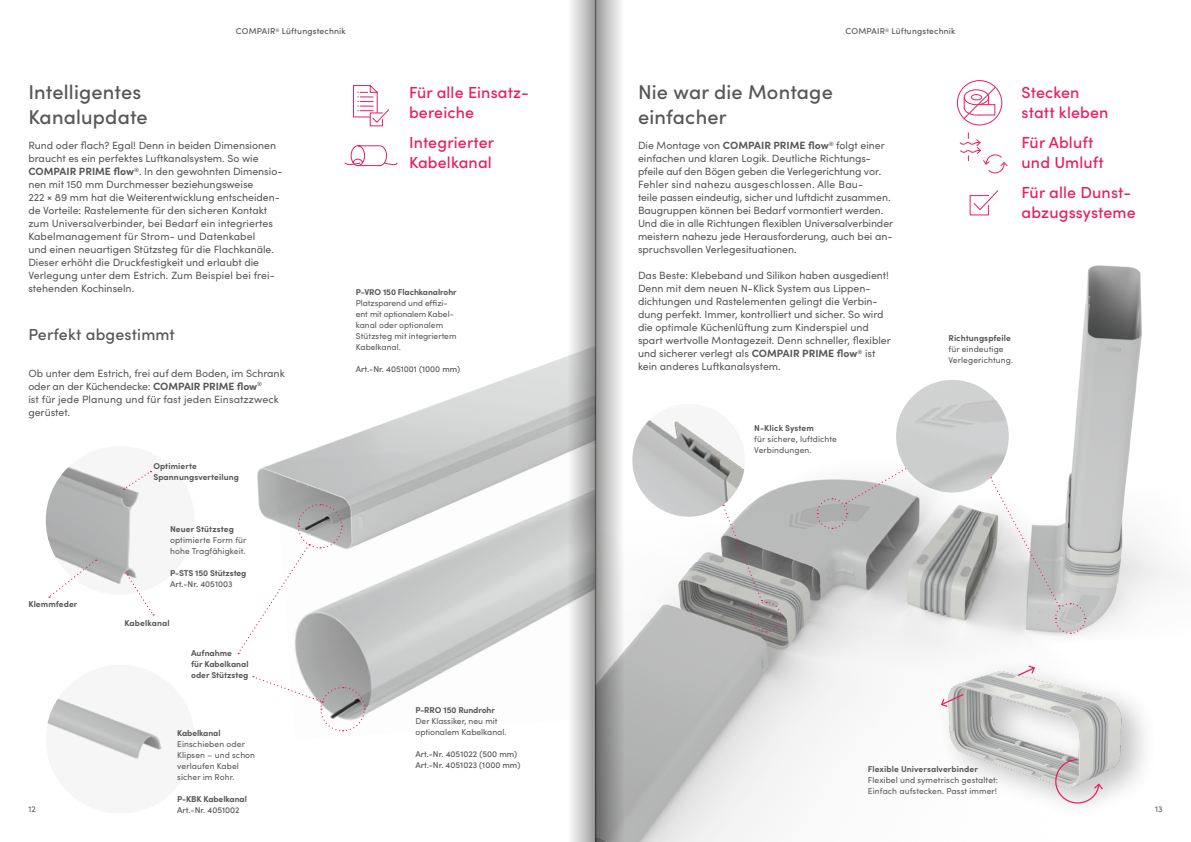
<style>
.page{position:relative;width:1191px;height:842px;background:#fff}
.page>*{position:absolute;margin:0;border:0;box-sizing:border-box;transform-origin:0 0}
.t1{font:500 20px/25px "Sofia Pro";letter-spacing:.01em;color:#575756}
.t2{font:500 16px/20px "Sofia Pro";letter-spacing:.01em;color:#e71f64}
.t3{font:500 16px "Sofia Pro";letter-spacing:.01em;color:#575756}
.t4{font:10.5px/13px "Sofia Pro";color:#575756}
.t5{font:8.5px/11px "Sofia Pro";letter-spacing:.01em;color:#575756}
.t6{font:700 8.5px/11px "Sofia Pro";color:#575756}
.t7{font:500 8.5px/11px "Sofia Pro";color:#575756}
.t8{font:500 8.5px "Sofia Pro";letter-spacing:.02em;color:#575756}
.s1{font-weight:700}
</style>
<div class="page">
<img style="left:624px;top:265px;width:548px;height:577px">
<img style="left:46px;top:467px;width:107px;height:117px">
<img style="left:47px;top:698px;width:115px;height:61px">
<img style="left:257px;top:356px;width:310px;height:147px">
<img style="left:275px;top:440px;width:292px;height:275px">
<svg style="left:127px;top:574px;width:27px;height:41px"></svg>
<svg style="left:49px;top:560px;width:48px;height:38px"></svg>
<svg style="left:124px;top:471px;width:27px;height:19px"></svg>
<svg style="left:816px;top:467px;width:92px;height:63px"></svg>
<img style="left:632px;top:404px;width:113px;height:113px">
<svg style="left:722px;top:505px;width:60px;height:128px;background:#a2a0a0"></svg>
<svg style="left:989px;top:477px;width:97px;height:157px"></svg>
<div style="left:937px;top:657px;width:221px;height:163px;background:#fefefe"></div>
<img style="left:928px;top:666px;width:210px;height:176px">
<svg style="left:940px;top:693px;width:25px;height:15px"></svg>
<svg style="left:1054px;top:758px;width:50px;height:46px;background:#cec3c6"></svg>
<svg style="left:959px;top:132px;width:49px;height:42px"></svg>
<svg style="left:969px;top:190px;width:30px;height:26px"></svg>
<svg style="left:238px;top:503px;width:105px;height:151px"></svg>
<svg style="left:253px;top:676px;width:112px;height:56px"></svg>
<img style="left:896px;top:380px;width:112px;height:113px;border-radius:56px">
<div style="left:957px;top:80px;width:45px;height:45px;border:1px solid #e71f64;border-radius:50%"></div>
<svg style="left:962px;top:80px;width:34px;height:40px"></svg>
<svg style="left:344px;top:145px;width:54px;height:22px"></svg>
<svg style="left:353px;top:85px;width:37px;height:42px"></svg>
<svg style="left:567px;top:0;width:28px;height:842px"></svg>
<svg style="left:595px;top:0;width:29px;height:842px;background:#bbbbba"></svg>
<p class="t8" style="left:236px;top:25px;width:111px">COMPAIR<sup>®</sup> Lüftungstechnik</p>
<h1 class="t1" style="left:28px;top:78px;width:121px">Intelligentes<br>Kanalupdate</h1>
<p class="t4" style="left:28px;top:139px;width:256px">Rund oder flach? Egal! Denn in beiden Dimensionen braucht es ein perfektes Luftkanalsystem. So wie <span class="s1">COMPAIR PRIME flow</span><sup>®</sup>. In den gewohnten Dimensio&shy;nen mit 150 mm Durchmesser beziehungsweise<br>222 × 89 mm hat die Weiterentwicklung entscheiden&shy;de Vorteile: Rastelemente für den sicheren Kontakt zum Universalverbinder, bei Bedarf ein integriertes Kabelmanagement für Strom- und Datenkabel<br>und einen neuartigen Stützsteg für die Flachkanäle.<br>Dieser erhöht die Druckfestigkeit und erlaubt die Verlegung unter dem Estrich. Zum Beispiel bei frei&shy;stehenden Kochinseln.</p>
<h2 class="t3" style="left:28px;top:323px;width:148px">Perfekt abgestimmt</h2>
<p class="t4" style="left:28px;top:366px;width:258px">Ob unter dem Estrich, frei auf dem Boden, im Schrank oder an der Küchendecke: <span class="s1">COMPAIR PRIME flow</span><sup>®<br></sup>ist für jede Planung und für fast jeden Einsatzzweck gerüstet.</p>
<p class="t6" style="left:153px;top:459px;width:87px">Optimierte<br>Spannungsverteilung</p>
<p class="t6" style="left:28px;top:598px;width:51px">Klemmfeder</p>
<p class="t6" style="left:170px;top:523px;width:65px">Neuer Stützsteg</p>
<p class="t5" style="left:170px;top:534px;width:78px">optimierte Form für hohe Tragfähigkeit.</p>
<p class="t6" style="left:170px;top:567px;width:78px">P-STS 150 Stützsteg</p>
<p class="t7" style="left:170px;top:578px;width:64px">Art.-Nr. 4051003</p>
<p class="t6" style="left:125px;top:617px;width:46px">Kabelkanal</p>
<p class="t6" style="left:191px;top:646px;width:59px">Aufnahme<br>für Kabelkanal oder Stützsteg</p>
<h2 class="t2" style="left:409px;top:81px;width:121px">Für alle Einsatz&shy;bereiche</h2>
<h2 class="t2" style="left:409px;top:131px;width:87px">Integrierter<br>Kabelkanal</h2>
<p class="t6" style="left:356px;top:286px;width:102px">P-VRO 150 Flachkanalrohr</p>
<p class="t5" style="left:356px;top:297px;width:102px">Platzsparend und effizi&shy;ent mit optionalem Kabel&shy;kanal oder optionalem<br>Stützsteg mit integriertem<br>Kabelkanal.</p>
<p class="t7" style="left:356px;top:363px;width:106px">Art.-Nr. 4051001 (1000 mm)</p>
<p class="t8" style="left:845px;top:25px;width:111px">COMPAIR<sup>®</sup> Lüftungstechnik</p>
<h1 class="t1" style="left:638px;top:78px;width:196px">Nie war die Montage einfacher</h1>
<p class="t4" style="left:638px;top:139px;width:257px">Die Montage von <span class="s1">COMPAIR PRIME flow</span><sup>®</sup> folgt einer einfachen und klaren Logik. Deutliche Richtungs&shy;pfeile auf den Bögen geben die Verlegerichtung vor.<br>Fehler sind nahezu ausgeschlossen. Alle Bau-<br>teile passen eindeutig, sicher und luftdicht zusammen.<br>Baugruppen können bei Bedarf vormontiert werden.<br>Und die in alle Richtungen flexiblen Universalverbinder meistern nahezu jede Herausforderung, auch bei an&shy;spruchsvollen Verlegesituationen.</p>
<p class="t4" style="left:638px;top:269px;width:254px">Das Beste: Klebeband und Silikon haben ausgedient!<br>Denn mit dem neuen N-Klick System aus Lippen&shy;dichtungen und Rastelementen gelingt die Verbin&shy;dung perfekt. Immer, kontrolliert und sicher. So wird die optimale Küchenlüftung zum Kinderspiel und spart wertvolle Montagezeit. Denn schneller, flexibler und sicherer verlegt als <span class="s1">COMPAIR PRIME flow</span><sup>®</sup> ist kein anderes Luftkanalsystem.</p>
<h2 class="t2" style="left:1021px;top:81px;width:88px">Stecken statt kleben</h2>
<h2 class="t2" style="left:1021px;top:131px;width:84px">Für Abluft und Umluft</h2>
<h2 class="t2" style="left:1021px;top:181px;width:116px">Für alle Dunst&shy;abzugssysteme</h2>
<p class="t6" style="left:948px;top:331px;width:64px">Richtungspfeile</p>
<p class="t5" style="left:948px;top:343px;width:66px">für eindeutige<br>Verlegerichtung.</p>
<p class="t6" style="left:754px;top:422px;width:61px">N-Klick System</p>
<p class="t5" style="left:754px;top:433px;width:84px">für sichere, luftdichte<br>Verbindungen.</p>
<p class="t6" style="left:415px;top:704px;width:81px">P-RRO 150 Rundrohr</p>
<p class="t5" style="left:415px;top:715px;width:93px">Der Klassiker, neu mit optionalem Kabelkanal.</p>
<p class="t7" style="left:415px;top:748px;width:106px">Art.-Nr. 4051022 (500 mm)<br>Art.-Nr. 4051023 (1000 mm)</p>
<p class="t6" style="left:177px;top:727px;width:45px">Kabelkanal</p>
<p class="t5" style="left:177px;top:738px;width:79px">Einschieben oder<br>Klipsen – und schon verlaufen Kabel sicher im Rohr.</p>
<p class="t6" style="left:177px;top:793px;width:71px">P-KBK Kabelkanal</p>
<p class="t7" style="left:177px;top:804px;width:64px">Art.-Nr. 4051002</p>
<p class="t6" style="left:868px;top:762px;width:111px">Flexible Universalverbinder</p>
<p class="t5" style="left:868px;top:774px;width:132px">Flexibel und symetrisch gestaltet:<br>Einfach aufstecken. Passt immer!</p>
<p class="t5" style="left:28px;top:803px;width:9px">12</p>
<p class="t5" style="left:1155px;top:803px;width:9px">13</p>
</div>
